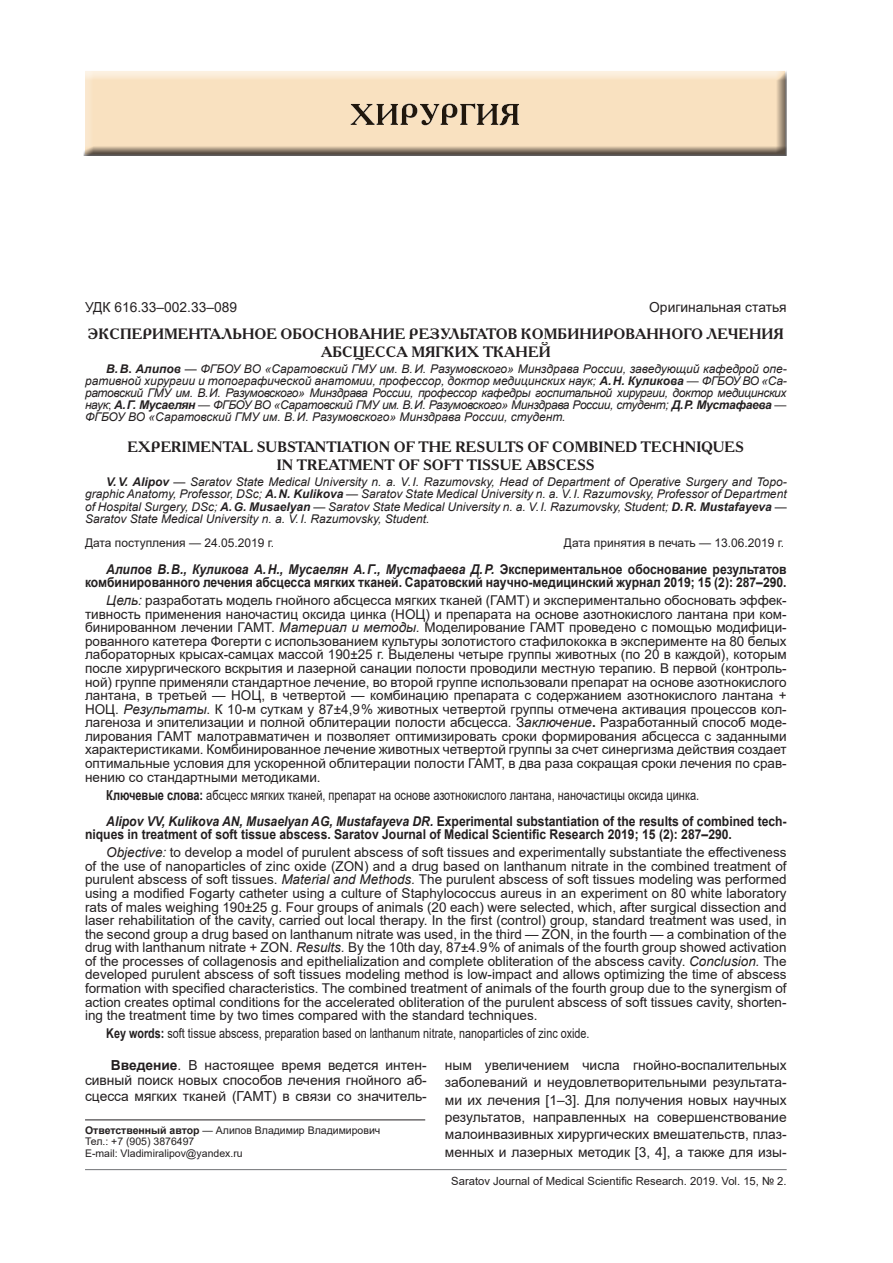
<style>
.page{position:relative;width:893px;height:1263px;background:#fff}
.page>*{position:absolute;margin:0;border:0;box-sizing:border-box;transform-origin:0 0}
.t1{font:700 15px/18px "Academy C";color:#231f20;text-align:center}
.t2{font:13.8px/17.2px "Arial";color:#231f20;text-align:justify}
.t3{font:13.8px "Arial";color:#231f20;scale:.8 1}
.t4{font:13.5px/13.5px "Arial";color:#231f20;text-align:justify}
.t5{font:700 13.5px/13.5px "Arial";color:#231f20;text-align:right;scale:.9 1}
.t6{font:13.5px "Arial";color:#231f20;scale:.8 1}
.t7{font:italic 12px/12px "Arial";color:#231f20;text-align:justify}
.t8{font:12px "Arial";color:#231f20}
.t9{font:11.25px "Arial";color:#231f20}
.t10{font:10.5px/11.6px "Arial";color:#231f20}
.s1{font-weight:700}
.s2{font-weight:700;font-style:normal}
.s3{font-style:normal}
.s4{font-style:italic}
</style>
<div class="page">
<hr style="left:85px;top:1169px;width:702px;height:1px;background:#808285">
<div style="left:83px;top:70px;width:705px;height:86px;background:#231f20;opacity:.75"></div>
<hr style="left:85px;top:1120px;width:340px;height:1px;background:#231f20">
<p class="t2" style="left:85px;top:298px;width:154px">УДК 616.33–002.33–089</p>
<p class="t2" style="left:649px;top:298px;width:139px">Оригинальная статья</p>
<p class="t1" style="left:88px;top:324px;width:697px">ЭКСПЕРИМЕНТАЛЬНОЕ ОБОСНОВАНИЕ РЕЗУЛЬТАТОВ КОМБИНИРОВАННОГО ЛЕЧЕНИЯ<br>АБСЦЕССА МЯГКИХ ТКАНЕЙ</p>
<p class="t7" style="left:85px;top:363px;width:703px;text-indent:21px"><span class="s1">В.В</span><span class="s2">.</span> <span class="s1">Алипов</span> — ФГБОУ ВО «Саратовский ГМУ им. В.И. Разумовского» Минздрава России, заведующий кафедрой опе&shy;ративной хирургии и топографической анатомии, профессор, доктор медицинских наук; <span class="s1">А.Н. Куликова</span> <span class="s3">—</span> ФГБОУ ВО «Са&shy;ратовский ГМУ им. В.И. Разумовского» Минздрава России, профессор кафедры госпитальной хирургии, доктор медицинских наук<span class="s3">;</span> <span class="s1">А.Г. Мусаелян</span> <span class="s3">—</span> ФГБОУ ВО «Саратовский ГМУ им. В.И. Разумовского» Минздрава России, студент; <span class="s1">Д.Р. Мустафаева</span> <span class="s3">— </span>ФГБОУ ВО «Саратовский ГМУ им. В.И. Разумовского» Минздрава России, студент.</p>
<p class="t1" style="left:128px;top:437px;width:618px">EXPERIMENTAL SUBSTANTIATION OF THE RESULTS OF COMBINED TECHNIQUES<br>IN TREATMENT OF SOFT TISSUE ABSCESS</p>
<p class="t7" style="left:85px;top:476px;width:703px;text-indent:21px"><span class="s1">V.V. Alipov</span> — Saratov State Medical University n. a. V.I. Razumovsky, Head of Department of Operative Surgery and Topo&shy;graphic Anatomy, Professor, DSc; <span class="s1">A.N. Kulikova</span> — Saratov State Medical University n. a. V.I. Razumovsky, Professor of Department of Hospital Surgery, DSc; <span class="s1">A.G. Musaelyan</span> — Saratov State Medical University n. a. V.I. Razumovsky, Student; <span class="s1">D.R. Mustafayeva</span> — Saratov State Medical University n. a. V.I. Razumovsky, Student.</p>
<p class="t8" style="left:85px;top:535px;width:191px">Дата поступления — 24.05.2019 г.</p>
<p class="t8" style="left:564px;top:535px;width:222px">Дата принятия в печать — 13.06.2019 г.</p>
<p class="t5" style="left:85px;top:562px;width:781px"><span class="s4">Алипов В.В., Куликова А.Н., Мусаелян А.Г., Мустафаева Д.Р.</span> Экспериментальное обоснование результатов комбинированного лечения абсцесса мягких тканей. Саратовский научно-медицинский журнал 2019; 15 (2): 287–290.</p>
<p class="t4" style="left:85px;top:593px;width:703px;text-indent:21px"><span class="s4">Цель:</span> разработать модель гнойного абсцесса мягких тканей (ГАМТ) и экспериментально обосновать эффек&shy;тивность применения наночастиц оксида цинка (НОЦ) и препарата на основе азотнокислого лантана при ком&shy;бинированном лечении ГАМТ. <span class="s4">Материал и методы.</span> Моделирование ГАМТ проведено с помощью модифици&shy;рованного катетера Фогерти с использованием культуры золотистого стафилококка в эксперименте на 80 белых лабораторных крысах-самцах массой 190±25 г. Выделены четыре группы животных (по 20 в каждой), которым после хирургического вскрытия и лазерной санации полости проводили местную терапию. В первой (контроль&shy;ной) группе применяли стандартное лечение, во второй группе использовали препарат на основе азотнокислого лантана, в третьей — НОЦ, в четвертой — комбинацию препарата с содержанием азотнокислого лантана + НОЦ. <span class="s4">Результаты</span>. К 10‑м суткам у 87±4,9 % животных четвертой группы отмечена активация процессов кол&shy;лагеноза и эпителизации и полной облитерации полости абсцесса. З<span class="s4">аключение</span><span class="s1">.</span> Разработанный способ моде&shy;лирования ГАМТ малотравматичен и позволяет оптимизировать сроки формирования абсцесса с заданными характеристиками. Комбинированное лечение животных четвертой группы за счет синергизма действия создает оптимальные условия для ускоренной облитерации полости ГАМТ, в два раза сокращая сроки лечения по срав&shy;нению со стандартными методиками.</p>
<p class="t3" style="left:106px;top:785px;width:743px"><span class="s1">Ключевые слова:</span> абсцесс мягких тканей, препарат на основе азотнокислого лантана, наночастицы оксида цинка.</p>
<p class="t5" style="left:85px;top:814px;width:781px;text-align:left;text-indent:21px"><span class="s4">Alipov VV, Kulikova AN, Musaelyan AG, Mustafayeva DR.</span> Experimental substantiation of the results of combined tech&shy;niques in treatment of soft tissue abscess. Saratov Journal of Medical Scientific Research 2019; 15 (2): 287–290.</p>
<p class="t4" style="left:85px;top:846px;width:703px;text-indent:21px"><span class="s4">Objective:</span> to develop a model of purulent abscess of soft tissues and experimentally substantiate the effectiveness of the use of nanoparticles of zinc oxide (ZОN) and a drug based on lanthanum nitrate in the combined treatment of purulent abscess of soft tissues. <span class="s4">Material and Methods.</span> The purulent abscess of soft tissues modeling was performed using a modified Fogarty catheter using a culture of Staphylococcus aureus in an experiment on 80 white laboratory rats of males weighing 190±25 g. Four groups of animals (20 each) were selected, which, after surgical dissection and laser rehabilitation of the cavity, carried out local therapy. In the first (control) group, standard treatment was used, in the second group a drug based on lanthanum nitrate was used, in the third — ZОN, in the fourth — a combination of the drug with lanthanum nitrate + ZОN. <span class="s4">Results.</span> By the 10th day, 87±4.9 % of animals of the fourth group showed activation of the processes of collagenosis and epithelialization and complete obliteration of the abscess cavity. <span class="s4">Conclusion.</span> The developed purulent abscess of soft tissues modeling method is low-impact and allows optimizing the time of abscess formation with specified characteristics. The combined treatment of animals of the fourth group due to the synergism of action creates optimal conditions for the accelerated obliteration of the purulent abscess of soft tissues cavity, shorten&shy;ing the treatment time by two times compared with the standard techniques.</p>
<p class="t6" style="left:106px;top:1024px;width:606px"><span class="s1">Key words:</span> soft tissue abscess, preparation based on lanthanum nitrate, nanoparticles of zinc oxide.</p>
<p class="t2" style="left:85px;top:1057px;width:343px;line-height:15.3px;text-indent:21px"><sup>1</sup><span class="s1">Введение</span>. В настоящее время ведется интен&shy;сивный поиск новых способов лечения гнойного аб&shy;сцесса мягких тканей (ГАМТ) в связи со значитель-</p>
<p class="t10" style="left:85px;top:1124px;width:297px"><span class="s1">Ответственный автор</span> — Алипов Владимир Владимирович<br>Тел.: +7 (905) 3876497<br>E-mail: Vladimiralipov@yandex.ru</p>
<p class="t2" style="left:445px;top:1056px;width:343px">ным увеличением числа гнойно-воспалительных заболеваний и неудовлетворительными результата&shy;ми их лечения [1–3]. Для получения новых научных результатов, направленных на совершенствование малоинвазивных хирургических вмешательств, плаз&shy;менных и лазерных методик [3, 4], а также для изы-</p>
<p class="t9" style="left:451px;top:1173px;width:337px">Saratov Journal of Medical Scientific Research. 2019. Vol. 15, № 2.</p>
</div>
